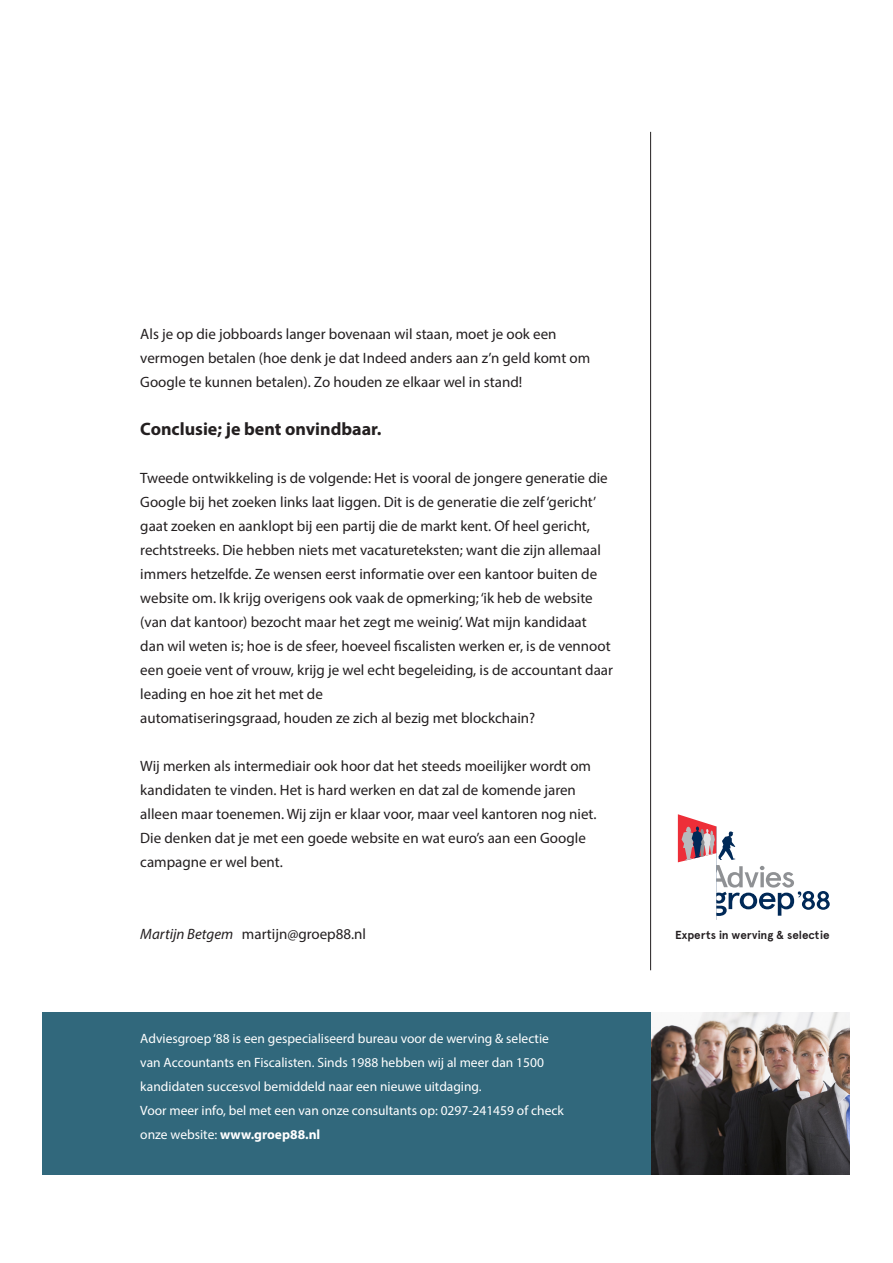
<style>
.page{position:relative;width:893px;height:1263px;background:#fff}
.page>*{position:absolute;margin:0;border:0;box-sizing:border-box;transform-origin:0 0}
.t1{font:700 18px "Myriad Pro";color:#231f20}
.t2{font:15px/24px "Myriad Pro";color:#231f20}
.t3{font:13.5px/24px "Myriad Pro";color:#fff}
.t4{font:700 11.55px "Apercu";color:#241f21}
.s1{font-style:italic}
.s2{font-weight:700}
</style>
<div class="page">
<img style="left:651px;top:1012px;width:199px;height:163px">
<div style="left:43px;top:1012px;width:608px;height:163px;background:#31687c"></div>
<hr style="left:716px;top:826px;width:1px;height:94px;background:#002957">
<svg style="left:678px;top:814px;width:152px;height:102px"></svg>
<hr style="left:650px;top:132px;width:1px;height:838px;background:#231f20">
<p class="t2" style="left:140px;top:322px;width:451px">Als je op die jobboards langer bovenaan wil staan, moet je ook een vermogen betalen (hoe denk je dat Indeed anders aan z’n geld komt om<br>Google te kunnen betalen). Zo houden ze elkaar wel in stand!</p>
<p class="t1" style="left:140px;top:417px;width:243px">Conclusie; je bent onvindbaar.</p>
<p class="t2" style="left:140px;top:466px;width:474px">Tweede ontwikkeling is de volgende: Het is vooral de jongere generatie die Google bij het zoeken links laat liggen. Dit is de generatie die zelf ‘gericht’ gaat zoeken en aanklopt bij een partij die de markt kent. Of heel gericht, rechtstreeks. Die hebben niets met vacatureteksten; want die zijn allemaal immers hetzelfde. Ze wensen eerst informatie over een kantoor buiten de website om. Ik krijg overigens ook vaak de opmerking; ‘ik heb de website (van dat kantoor) bezocht maar het zegt me weinig’. Wat mijn kandidaat dan wil weten is; hoe is de sfeer, hoeveel fiscalisten werken er, is de vennoot een goeie vent of vrouw, krijg je wel echt begeleiding, is de accountant daar leading en hoe zit het met de</p>
<p class="t2" style="left:140px;top:706px;width:396px">automatiseringsgraad, houden ze zich al bezig met blockchain?</p>
<p class="t2" style="left:140px;top:754px;width:458px">Wij merken als intermediair ook hoor dat het steeds moeilijker wordt om kandidaten te vinden. Het is hard werken en dat zal de komende jaren alleen maar toenemen. Wij zijn er klaar voor, maar veel kantoren nog niet.<br>Die denken dat je met een goede website en wat euro’s aan een Google campagne er wel bent.</p>
<p class="t2" style="left:140px;top:922px;width:227px"><span class="s1">Martijn Betgem</span> martijn@groep88.nl</p>
<p class="t3" style="left:140px;top:1026px;width:410px">Adviesgroep ‘88 is een gespecialiseerd bureau voor de werving &amp; selectie van Accountants en Fiscalisten. Sinds 1988 hebben wij al meer dan 1500 kandidaten succesvol bemiddeld naar een nieuwe uitdaging.</p>
<p class="t3" style="left:140px;top:1098px;width:425px">Voor meer info, bel met een van onze consultants op: 0297-241459 of check onze website: <span class="s2">www.groep88.nl</span></p>
<p class="t4" style="left:675px;top:928px;width:156px">Experts in werving &amp; selectie</p>
</div>
